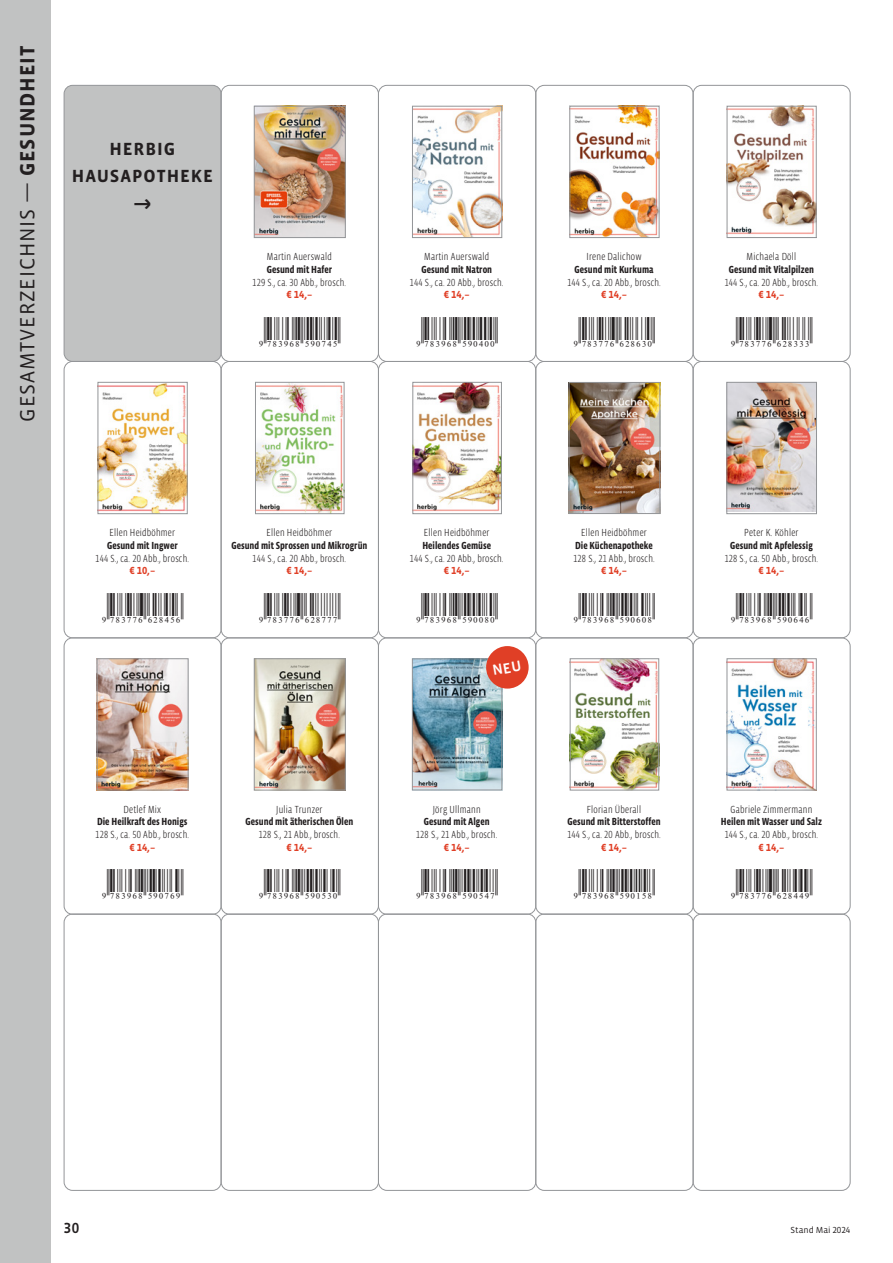
<style>
.page{position:relative;width:893px;height:1263px;background:#fff}
.page>*{position:absolute;margin:0;border:0;box-sizing:border-box;transform-origin:0 0}
.t1{font:21px "Vista Sans OT";letter-spacing:.04em;color:#231f20}
.Kategorie_Versal{font:700 18px/27px "Vista Sans OT";letter-spacing:.05em;color:#231f20;text-align:center}
.t2{font:500 15px "Vista Sans OT";color:#231f20}
.Copy_Backlist{font:12.75px "C Code UPCEAN HRBS3";letter-spacing:.02em;color:#231f20}
.Copy_Backlist-2{font:300 10.5px/12.8px "Vista Sans Nar OT";letter-spacing:.02em;color:#231f20;text-align:center}
.t3{font:9px "Vista Sans OT";color:#231f20}
.s1{font-weight:700}
.s2{font-family:"Vista Sans OT";font-weight:700;color:#e03f26}
</style>
<div class="page">
<div style="left:378px;top:914px;width:158px;height:277px;border:1px solid #939598;border-radius:9px"></div>
<div style="left:64px;top:85px;width:157px;height:276px;background:#c1c2c2;border-radius:9px"></div>
<div style="left:64px;top:85px;width:157px;height:277px;border:1px solid #939598;border-radius:9px"></div>
<img style="left:256px;top:108px;width:88px;height:128px">
<div style="left:254px;top:106px;width:92px;height:132px;border:1px solid #939598"></div>
<div style="left:221px;top:85px;width:158px;height:277px;border:1px solid #939598;border-radius:9px"></div>
<img style="left:414px;top:108px;width:86px;height:128px">
<div style="left:412px;top:106px;width:90px;height:132px;border:1px solid #939598"></div>
<div style="left:378px;top:85px;width:158px;height:277px;border:1px solid #939598;border-radius:9px"></div>
<img style="left:572px;top:108px;width:85px;height:128px">
<div style="left:570px;top:106px;width:89px;height:132px;border:1px solid #939598"></div>
<div style="left:535px;top:85px;width:158px;height:277px;border:1px solid #939598;border-radius:9px"></div>
<img style="left:729px;top:108px;width:85px;height:127px">
<div style="left:727px;top:106px;width:89px;height:132px;border:1px solid #939598"></div>
<div style="left:693px;top:85px;width:157px;height:277px;border:1px solid #939598;border-radius:9px"></div>
<img style="left:100px;top:384px;width:85px;height:128px">
<div style="left:98px;top:382px;width:89px;height:132px;border:1px solid #939598"></div>
<div style="left:64px;top:361px;width:157px;height:277px;border:1px solid #939598;border-radius:9px"></div>
<img style="left:99px;top:660px;width:87px;height:128px">
<div style="left:97px;top:658px;width:91px;height:132px;border:1px solid #939598"></div>
<div style="left:64px;top:637px;width:157px;height:277px;border:1px solid #939598;border-radius:9px"></div>
<div style="left:64px;top:914px;width:157px;height:277px;border:1px solid #939598;border-radius:9px"></div>
<img style="left:257px;top:384px;width:85px;height:128px">
<div style="left:255px;top:382px;width:89px;height:132px;border:1px solid #939598"></div>
<div style="left:221px;top:361px;width:158px;height:277px;border:1px solid #939598;border-radius:9px"></div>
<img style="left:256px;top:660px;width:88px;height:128px">
<div style="left:254px;top:658px;width:92px;height:132px;border:1px solid #939598"></div>
<div style="left:221px;top:637px;width:158px;height:277px;border:1px solid #939598;border-radius:9px"></div>
<div style="left:221px;top:914px;width:158px;height:277px;border:1px solid #939598;border-radius:9px"></div>
<img style="left:571px;top:384px;width:87px;height:128px">
<div style="left:569px;top:382px;width:91px;height:132px;border:1px solid #939598"></div>
<div style="left:535px;top:361px;width:158px;height:277px;border:1px solid #939598;border-radius:9px"></div>
<img style="left:572px;top:660px;width:85px;height:128px">
<div style="left:570px;top:658px;width:89px;height:132px;border:1px solid #939598"></div>
<div style="left:535px;top:637px;width:158px;height:277px;border:1px solid #939598;border-radius:9px"></div>
<div style="left:535px;top:914px;width:158px;height:277px;border:1px solid #939598;border-radius:9px"></div>
<img style="left:729px;top:384px;width:86px;height:128px">
<div style="left:727px;top:382px;width:90px;height:132px;border:1px solid #939598"></div>
<div style="left:693px;top:361px;width:157px;height:277px;border:1px solid #939598;border-radius:9px"></div>
<img style="left:729px;top:660px;width:85px;height:128px">
<div style="left:727px;top:658px;width:89px;height:132px;border:1px solid #939598"></div>
<div style="left:693px;top:637px;width:157px;height:277px;border:1px solid #939598;border-radius:9px"></div>
<div style="left:693px;top:914px;width:157px;height:277px;border:1px solid #939598;border-radius:9px"></div>
<img style="left:415px;top:384px;width:85px;height:128px">
<div style="left:413px;top:382px;width:89px;height:132px;border:1px solid #939598"></div>
<div style="left:378px;top:361px;width:158px;height:277px;border:1px solid #939598;border-radius:9px"></div>
<img style="left:414px;top:661px;width:86px;height:127px">
<div style="left:412px;top:659px;width:90px;height:131px;border:1px solid #939598"></div>
<div style="left:378px;top:637px;width:158px;height:277px;border:1px solid #939598;border-radius:9px"></div>
<div style="left:486px;top:646px;width:43px;height:43px;background:#e03f26;border-radius:50%"></div>
<div style="left:0;top:0;width:51px;height:1263px;background:#c1c2c2"></div>
<h1 class="t1" style="left:17px;top:422px;width:377px;rotate:-90deg">GESAMTVERZEICHNIS — <span class="s1">GESUNDHEIT</span></h1>
<p class="Kategorie_Versal" style="left:72px;top:136px;width:142px">HERBIG<br>HAUSAPOTHEKE</p>
<p class="Kategorie_Versal" style="left:133px;top:190px;width:19px">C</p>
<p class="Copy_Backlist-2" style="left:253px;top:250px;width:95px">Martin Auerswald<br><span class="s1">Gesund mit Hafer<br></span>129 S., ca. 30 Abb., brosch. <span class="s2">€ 14,–</span></p>
<p class="Copy_Backlist" style="left:258px;top:328px;width:83px">*[7WR9U8-FJAHEF]</p>
<p class="Copy_Backlist-2" style="left:96px;top:526px;width:95px">Ellen Heidböhmer<br><span class="s1">Gesund mit Ingwer<br></span>144 S., ca. 20 Abb., brosch. <span class="s2">€ 10,–</span></p>
<p class="Copy_Backlist" style="left:101px;top:604px;width:83px">*[7WR7V6-GCIEFG]</p>
<p class="Copy_Backlist-2" style="left:231px;top:526px;width:138px">Ellen Heidböhmer<br><span class="s1">Gesund mit Sprossen und Mikrogrün<br></span>144 S., ca. 20 Abb., brosch.<br><span class="s2">€ 14,–</span></p>
<p class="Copy_Backlist" style="left:258px;top:604px;width:83px">*[7WR7V6-GCIHHH]</p>
<p class="Copy_Backlist-2" style="left:410px;top:250px;width:95px">Martin Auerswald<br><span class="s1">Gesund mit Natron<br></span>144 S., ca. 20 Abb., brosch. <span class="s2">€ 14,–</span></p>
<p class="Copy_Backlist" style="left:416px;top:328px;width:83px">*[7WR9U8-FJAEAA]</p>
<p class="Copy_Backlist-2" style="left:410px;top:526px;width:95px">Ellen Heidböhmer<br><span class="s1">Heilendes Gemüse<br></span>144 S., ca. 20 Abb., brosch. <span class="s2">€ 14,–</span></p>
<p class="Copy_Backlist" style="left:416px;top:604px;width:83px">*[7WR9U8-FJAAIA]</p>
<p class="Copy_Backlist-2" style="left:567px;top:250px;width:95px">Irene Dalichow<br><span class="s1">Gesund mit Kurkuma<br></span>144 S., ca. 20 Abb., brosch. <span class="s2">€ 14,–</span></p>
<p class="Copy_Backlist" style="left:573px;top:328px;width:83px">*[7WR7V6-GCIGDA]</p>
<p class="Copy_Backlist-2" style="left:573px;top:526px;width:83px">Ellen Heidböhmer<br><span class="s1">Die Küchenapotheke<br></span>128 S., 21 Abb., brosch. <span class="s2">€ 14,–</span></p>
<p class="Copy_Backlist" style="left:573px;top:604px;width:83px">*[7WR9U8-FJAGAI]</p>
<p class="Copy_Backlist-2" style="left:725px;top:250px;width:95px">Michaela Döll<br><span class="s1">Gesund mit Vitalpilzen<br></span>144 S., ca. 20 Abb., brosch. <span class="s2">€ 14,–</span></p>
<p class="Copy_Backlist" style="left:730px;top:328px;width:83px">*[7WR7V6-GCIDDD]</p>
<p class="Copy_Backlist-2" style="left:725px;top:526px;width:95px">Peter K. Köhler<br><span class="s1">Gesund mit Apfelessig<br></span>128 S., ca. 50 Abb., brosch. <span class="s2">€ 14,–</span></p>
<p class="Copy_Backlist" style="left:730px;top:604px;width:83px">*[7WR9U8-FJAGEG]</p>
<p class="Copy_Backlist-2" style="left:96px;top:803px;width:95px">Detlef Mix<br><span class="s1">Die Heilkraft des Honigs<br></span>128 S., ca. 50 Abb., brosch. <span class="s2">€ 14,–</span></p>
<p class="Copy_Backlist" style="left:101px;top:880px;width:83px">*[7WR9U8-FJAHGJ]</p>
<p class="Copy_Backlist-2" style="left:246px;top:803px;width:109px">Julia Trunzer<br><span class="s1">Gesund mit ätherischen Ölen<br></span>128 S., 21 Abb., brosch.<br><span class="s2">€ 14,–</span></p>
<p class="Copy_Backlist" style="left:258px;top:880px;width:83px">*[7WR9U8-FJAFDA]</p>
<p class="Copy_Backlist-2" style="left:416px;top:803px;width:83px">Jörg Ullmann<br><span class="s1">Gesund mit Algen<br></span>128 S., 21 Abb., brosch. <span class="s2">€ 14,–</span></p>
<p class="Copy_Backlist" style="left:416px;top:880px;width:83px">*[7WR9U8-FJAFEH]</p>
<p class="Copy_Backlist-2" style="left:567px;top:803px;width:95px">Florian Überall<br><span class="s1">Gesund mit Bitterstoffen<br></span>144 S., ca. 20 Abb., brosch. <span class="s2">€ 14,–</span></p>
<p class="Copy_Backlist" style="left:573px;top:880px;width:83px">*[7WR9U8-FJABFI]</p>
<p class="Copy_Backlist-2" style="left:721px;top:803px;width:103px">Gabriele Zimmermann<br><span class="s1">Heilen mit Wasser und Salz<br></span>144 S., ca. 20 Abb., brosch. <span class="s2">€ 14,–</span></p>
<p class="Copy_Backlist" style="left:730px;top:880px;width:83px">*[7WR7V6-GCIEEJ]</p>
<h3 class="t2" style="left:64px;top:1220px;width:17px">30</h3>
<p class="t3" style="left:790px;top:1225px;width:61px">Stand Mai 2024</p>
</div>
